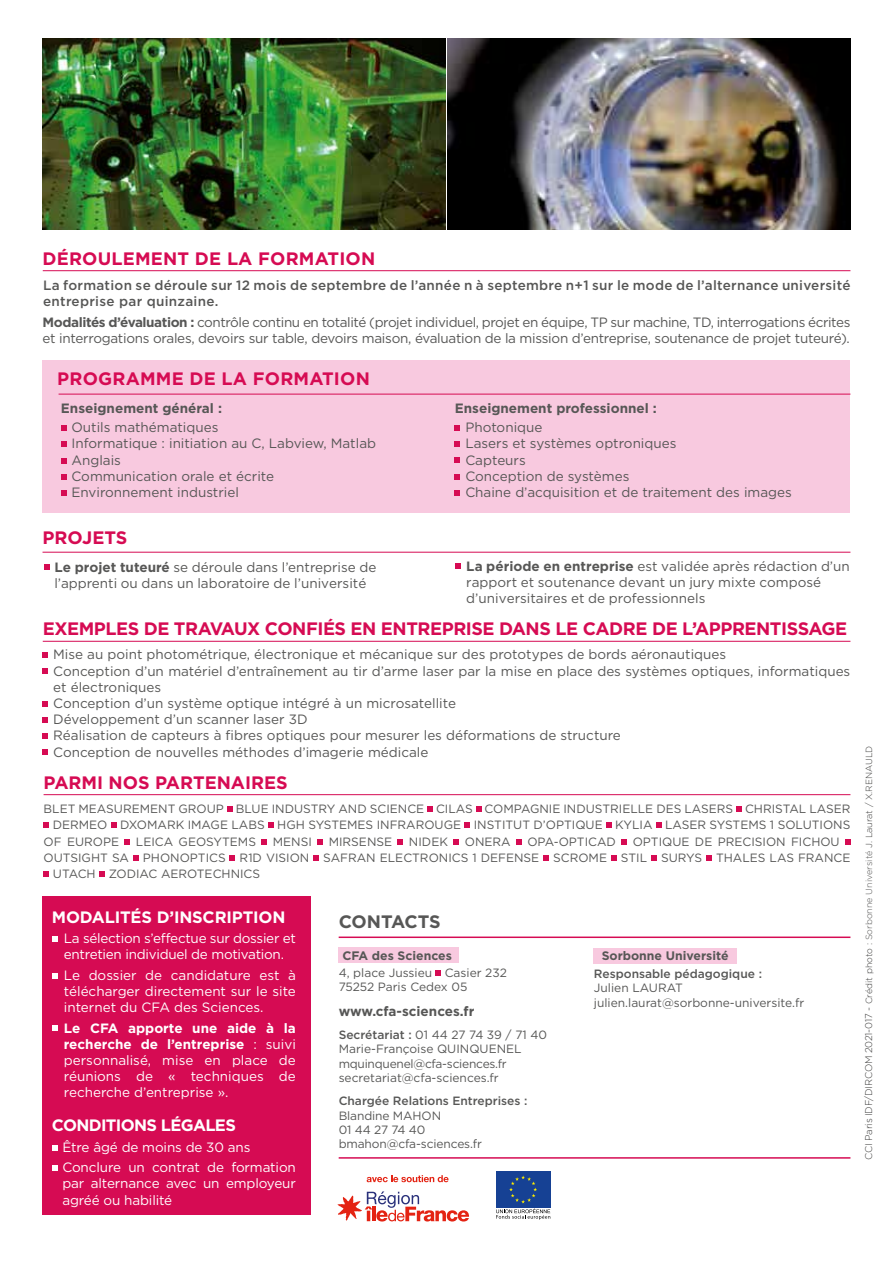
<style>
.page{position:relative;width:893px;height:1263px;background:#fff}
.page>*{position:absolute;margin:0;border:0;box-sizing:border-box;transform-origin:0 0}
.t1{font:700 18px "Gotham";letter-spacing:-.025em;color:#d60b53}
.t2{font:700 18px "Gotham";letter-spacing:.01em;color:#d60b53}
.t3{font:700 18px "Gotham";color:#d60b53}
.t4{font:700 18px "Gotham";letter-spacing:-.015em;color:#575756}
.t5{font:700 16.5px "Gotham";letter-spacing:-.01em;color:#fff}
.t6{font:700 16.5px "Gotham";letter-spacing:-.04em;color:#fff}
.t7{font:13.5px/16.2px "Gotham";color:#575756}
.t8{font:13.5px/16.2px "Gotham";letter-spacing:-.01em;color:#fff}
.t9{font:13.5px/16.2px "Gotham";letter-spacing:-.03em;color:#575756}
.t10{font:500 13.5px/16.2px "Gotham";letter-spacing:.02em;color:#575756}
.t11{font:700 13.5px "Gotham";color:#575756}
.t12{font:700 12.3px "Gotham";color:#575756}
.t13{font:12px/14.4px "Gotham";color:#575756}
.t14{font:500 12px "Gotham";color:#575756}
.t15{font:300 9px "Gotham";color:#3c3c3b}
.s1{font-weight:700}
.s2{font-weight:500}
.s3{font-size:9.75px}
.s4{color:#575756}
</style>
<div class="page">
<hr style="left:43px;top:641px;width:807px;height:1px;background:#d60b53">
<svg style="left:43px;top:652px;width:5px;height:6px"></svg>
<svg style="left:43px;top:669px;width:5px;height:5px"></svg>
<svg style="left:43px;top:701px;width:5px;height:5px"></svg>
<svg style="left:43px;top:717px;width:5px;height:6px"></svg>
<svg style="left:43px;top:733px;width:5px;height:6px"></svg>
<svg style="left:43px;top:750px;width:5px;height:5px"></svg>
<hr style="left:44px;top:794px;width:806px;height:1px;background:#d60b53">
<svg style="left:227px;top:806px;width:5px;height:6px"></svg>
<svg style="left:427px;top:806px;width:6px;height:6px"></svg>
<svg style="left:476px;top:806px;width:5px;height:6px"></svg>
<svg style="left:736px;top:806px;width:6px;height:6px"></svg>
<svg style="left:44px;top:823px;width:5px;height:5px"></svg>
<svg style="left:111px;top:823px;width:5px;height:5px"></svg>
<svg style="left:268px;top:823px;width:5px;height:5px"></svg>
<svg style="left:465px;top:823px;width:5px;height:5px"></svg>
<svg style="left:606px;top:823px;width:5px;height:5px"></svg>
<svg style="left:656px;top:823px;width:5px;height:5px"></svg>
<svg style="left:125px;top:839px;width:5px;height:5px"></svg>
<svg style="left:261px;top:839px;width:6px;height:5px"></svg>
<svg style="left:317px;top:839px;width:6px;height:5px"></svg>
<svg style="left:398px;top:839px;width:5px;height:5px"></svg>
<svg style="left:453px;top:839px;width:6px;height:5px"></svg>
<svg style="left:516px;top:839px;width:5px;height:5px"></svg>
<svg style="left:621px;top:839px;width:6px;height:5px"></svg>
<svg style="left:845px;top:839px;width:5px;height:5px"></svg>
<svg style="left:133px;top:855px;width:5px;height:5px"></svg>
<svg style="left:230px;top:855px;width:5px;height:5px"></svg>
<svg style="left:313px;top:855px;width:6px;height:5px"></svg>
<svg style="left:543px;top:855px;width:6px;height:5px"></svg>
<svg style="left:611px;top:855px;width:5px;height:5px"></svg>
<svg style="left:651px;top:855px;width:5px;height:5px"></svg>
<svg style="left:706px;top:855px;width:5px;height:5px"></svg>
<svg style="left:44px;top:871px;width:5px;height:5px"></svg>
<svg style="left:99px;top:871px;width:6px;height:5px"></svg>
<div style="left:594px;top:948px;width:143px;height:15px;background:#f8c9df"></div>
<hr style="left:339px;top:936px;width:511px;height:2px;background:#d60b53">
<hr style="left:339px;top:1157px;width:511px;height:2px;background:#d60b53">
<div style="left:43px;top:896px;width:268px;height:319px;background:#d60b53"></div>
<div style="left:339px;top:947px;width:120px;height:16px;background:#f8c9df"></div>
<svg style="left:436px;top:970px;width:5px;height:5px"></svg>
<svg style="left:52px;top:936px;width:5px;height:5px"></svg>
<svg style="left:52px;top:973px;width:5px;height:5px"></svg>
<svg style="left:52px;top:1026px;width:5px;height:5px"></svg>
<svg style="left:52px;top:1145px;width:5px;height:5px"></svg>
<svg style="left:52px;top:1165px;width:5px;height:6px"></svg>
<div style="left:43px;top:360px;width:807px;height:152px;background:#f8c9df"></div>
<hr style="left:59px;top:394px;width:791px;height:1px;background:#d60b53">
<svg style="left:61px;top:425px;width:5px;height:6px"></svg>
<svg style="left:61px;top:442px;width:5px;height:5px"></svg>
<svg style="left:61px;top:458px;width:5px;height:5px"></svg>
<svg style="left:61px;top:474px;width:5px;height:5px"></svg>
<svg style="left:61px;top:490px;width:5px;height:6px"></svg>
<svg style="left:455px;top:425px;width:5px;height:6px"></svg>
<svg style="left:455px;top:442px;width:5px;height:5px"></svg>
<svg style="left:455px;top:458px;width:5px;height:5px"></svg>
<svg style="left:455px;top:474px;width:5px;height:5px"></svg>
<svg style="left:455px;top:490px;width:5px;height:5px"></svg>
<hr style="left:43px;top:552px;width:807px;height:1px;background:#d60b53">
<svg style="left:44px;top:565px;width:5px;height:5px"></svg>
<svg style="left:456px;top:564px;width:5px;height:5px"></svg>
<img style="left:43px;top:38px;width:402px;height:192px">
<img style="left:448px;top:38px;width:402px;height:192px">
<svg style="left:337px;top:1191px;width:132px;height:30px"></svg>
<div style="left:496px;top:1171px;width:54px;height:37px;background:#164194"></div>
<svg style="left:496px;top:1175px;width:54px;height:45px"></svg>
<svg style="left:367px;top:1175px;width:82px;height:7px"></svg>
<hr style="left:43px;top:270px;width:807px;height:1px;background:#d60b53">
<h1 class="t2" style="left:43px;top:246px;width:334px">DÉROULEMENT DE LA FORMATION</h1>
<p class="t10" style="left:43px;top:277px;width:809px">La formation se déroule sur 12 mois de septembre de l’année n à septembre n+1 sur le mode de l’alternance université entreprise par quinzaine.</p>
<p class="t9" style="left:43px;top:314px;width:809px"><span class="s1">Modalités d’évaluation :</span> contrôle continu en totalité (projet individuel, projet en équipe, TP sur machine, TD, interrogations écrites et interrogations orales, devoirs sur table, devoirs maison, évaluation de la mission d’entreprise, soutenance de projet tuteuré).</p>
<h1 class="t2" style="left:57px;top:367px;width:314px">PROGRAMME DE LA FORMATION</h1>
<p class="t11" style="left:61px;top:399px;width:163px">Enseignement général :</p>
<p class="t7" style="left:71px;top:419px;width:306px">Outils mathématiques<br>Informatique : initiation au C, Labview, Matlab<br>Anglais<br>Communication orale et écrite<br>Environnement industriel</p>
<p class="t11" style="left:455px;top:399px;width:204px">Enseignement professionnel :</p>
<p class="t7" style="left:465px;top:419px;width:328px">Photonique<br>Lasers et systèmes optroniques<br>Capteurs<br>Conception de systèmes<br>Chaine d’acquisition et de traitement des images</p>
<h1 class="t3" style="left:43px;top:526px;width:86px">PROJETS</h1>
<p class="t7" style="left:54px;top:558px;width:324px"><span class="s1">Le projet tuteuré</span> se déroule dans l’entreprise de l’apprenti ou dans un laboratoire de l’université</p>
<p class="t7" style="left:466px;top:557px;width:385px"><span class="s1">La période en entreprise</span> est validée après rédaction d’un rapport et soutenance devant un jury mixte composé d’universitaires et de professionnels</p>
<h1 class="t1" style="left:43px;top:616px;width:806px">EXEMPLES DE TRAVAUX CONFIÉS EN ENTREPRISE DANS LE CADRE DE L’APPRENTISSAGE</h1>
<p class="t7" style="left:53px;top:646px;width:799px">Mise au point photométrique, électronique et mécanique sur des prototypes de bords aéronautiques<br>Conception d’un matériel d’entraînement au tir d’arme laser par la mise en place des systèmes optiques, informatiques et électroniques<br>Conception d’un système optique intégré à un microsatellite<br>Développement d’un scanner laser 3D<br>Réalisation de capteurs à fibres optiques pour mesurer les déformations de structure<br>Conception de nouvelles méthodes d’imagerie médicale</p>
<h1 class="t3" style="left:44px;top:770px;width:246px">PARMI NOS PARTENAIRES</h1>
<p class="t13" style="left:44px;top:801px;width:808px">BLET MEASUREMENT GROUP BLUE INDUSTRY AND SCIENCE CILAS COMPAGNIE INDUSTRIELLE DES LASERS CHRISTAL LASER</p>
<p class="t13" style="left:53px;top:818px;width:799px">DERMEO DXOMARK IMAGE LABS HGH SYSTEMES INFRAROUGE INSTITUT D’OPTIQUE KYLIA LASER SYSTEMS 1 SOLUTIONS</p>
<p class="t13" style="left:44px;top:834px;width:77px">OF EUROPE</p>
<p class="t13" style="left:136px;top:834px;width:122px">LEICA GEOSYTEMS</p>
<p class="t13" style="left:273px;top:834px;width:41px">MENSI</p>
<p class="t13" style="left:329px;top:834px;width:65px">MIRSENSE</p>
<p class="t13" style="left:409px;top:834px;width:41px">NIDEK</p>
<p class="t13" style="left:465px;top:834px;width:47px">ONERA</p>
<p class="t13" style="left:527px;top:834px;width:90px">OPA-OPTICAD</p>
<p class="t13" style="left:633px;top:834px;width:209px">OPTIQUE DE PRECISION FICHOU</p>
<p class="t13" style="left:44px;top:850px;width:808px">OUTSIGHT SA PHONOPTICS R1D VISION SAFRAN ELECTRONICS 1 DEFENSE SCROME STIL SURYS THALES LAS FRANCE</p>
<p class="t13" style="left:53px;top:866px;width:209px">UTACH ZODIAC AEROTECHNICS</p>
<p class="t5" style="left:52px;top:906px;width:235px">MODALITÉS D’INSCRIPTION</p>
<p class="t8" style="left:64px;top:930px;width:234px">La sélection s’effectue sur dossier et entretien individuel de motivation.</p>
<p class="t8" style="left:64px;top:966px;width:234px;text-align:justify">Le dossier de candidature est à télécharger directement sur le site internet du CFA des Sciences.</p>
<p class="t8" style="left:64px;top:1019px;width:234px;text-align:justify"><span class="s1">Le CFA apporte une aide à la recherche de l’entreprise</span> : suivi personnalisé, mise en place de réunions de « techniques de recherche d’entreprise ».</p>
<p class="t6" style="left:52px;top:1114px;width:186px">CONDITIONS LÉGALES</p>
<p class="t8" style="left:62px;top:1136px;width:235px;line-height:20.4px">Être âgé de moins de 30 ans<br>Conclure un contrat de formation</p>
<p class="t8" style="left:62px;top:1175px;width:235px">par alternance avec un employeur agréé ou habilité</p>
<h1 class="t4" style="left:339px;top:909px;width:104px">CONTACTS</h1>
<p class="t12" style="left:342px;top:947px;width:111px">CFA des Sciences</p>
<p class="t13" style="left:339px;top:965px;width:170px">4, place Jussieu Casier 232<br>75252 Paris Cedex 05</p>
<p class="t11" style="left:339px;top:1002px;width:137px">www.cfa-sciences.fr</p>
<p class="t13" style="left:339px;top:1027px;width:210px"><span class="s2">Secrétariat :</span> 01 44 27 74 39 / 71 40<br>Marie-Françoise QUINQUENEL mquinquenel@cfa-sciences.fr secretariat@cfa-sciences.fr</p>
<p class="t14" style="left:339px;top:1093px;width:190px">Chargée Relations Entreprises :</p>
<p class="t13" style="left:339px;top:1108px;width:145px">Blandine MAHON<br>01 44 27 74 40 bmahon@cfa-sciences.fr</p>
<p class="t12" style="left:602px;top:947px;width:128px">Sorbonne Université</p>
<p class="t14" style="left:594px;top:966px;width:170px">Responsable pédagogique :</p>
<p class="t13" style="left:594px;top:981px;width:212px">Julien LAURAT julien.laurat@sorbonne-universite.fr</p>
<p class="t15" style="left:863px;top:1160px;width:416px;rotate:-90deg"><span class="s3">CCI Paris IDF/DIRCOM 2021-017 -</span> Crédit photo : <span class="s4">Sorbonne Université</span> J. Laurat / X.RENAULD</p>
</div>
